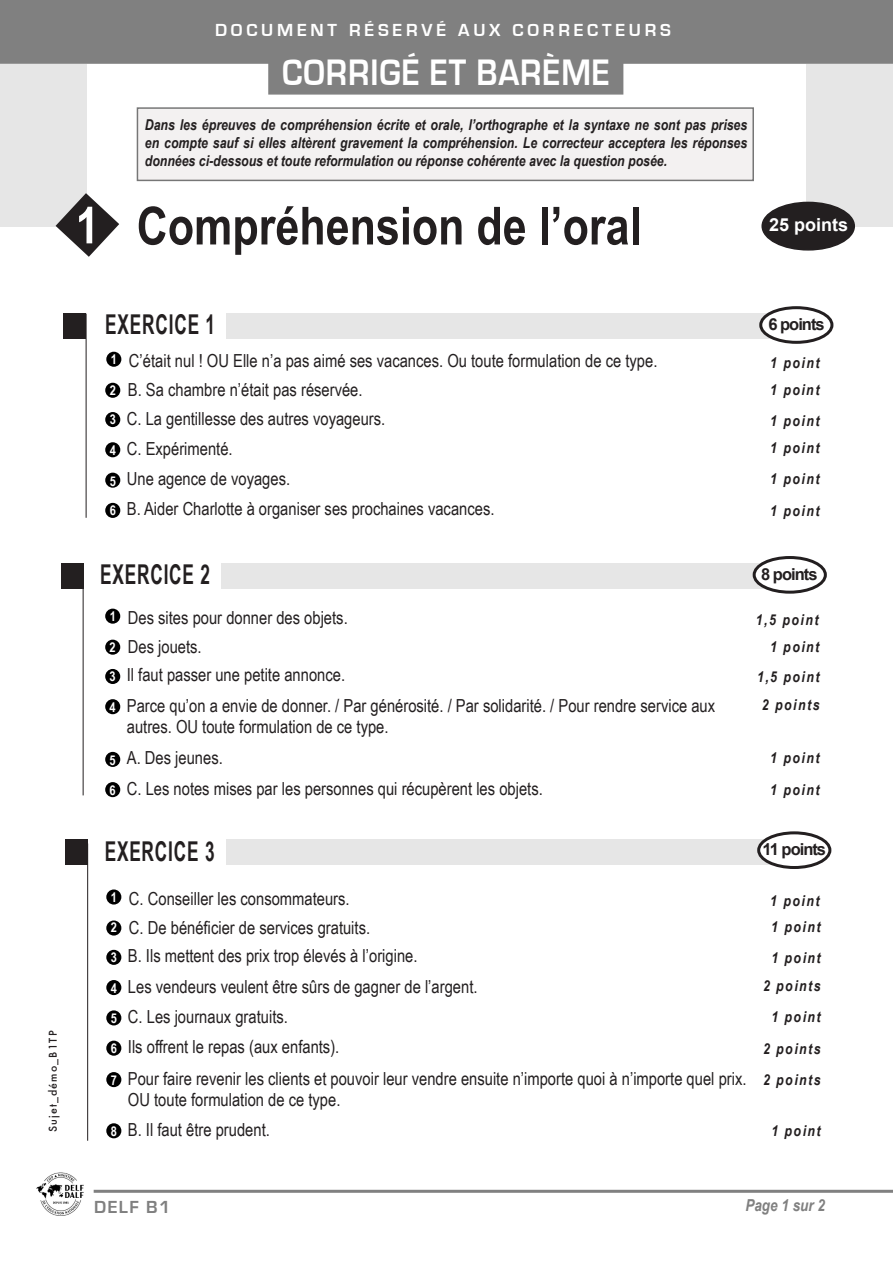
<style>
.page{position:relative;width:893px;height:1263px;background:#fff}
.page>*{position:absolute;margin:0;border:0;box-sizing:border-box;transform-origin:0 0}
.t1{font:700 52.5px "Arial Narrow";color:#231f20}
.t2{font:700 51px "Arial Narrow";color:#fff}
.t3{font:700 37.95px "Eurostile";letter-spacing:.03em;color:#fff;scale:.87 1}
.t4{font:700 27.3px "Arial Narrow";letter-spacing:.04em;color:#231f20;scale:.77 1}
.t5{font:18px/21.6px "Arial Narrow";color:#231f20}
.t6{font:700 18px "Eurostile";letter-spacing:.21em;color:#fff}
.t7{font:700 18px "Arial";color:#fff}
.t8{font:700 18px "Eurostile";letter-spacing:.08em;color:#808080}
.t9{font:700 16.5px "Arial";letter-spacing:-.06em;color:#231f20}
.t10{font:italic 700 16.5px "Arial Narrow";color:#808080}
.t11{font:italic 700 15px/18px "Arial Narrow";color:#231f20}
.t12{font:700 13.5px "Arial Narrow";color:#fff}
.t13{font:500 10.5px "Futura";letter-spacing:.11em;color:#231f20}
</style>
<div class="page">
<div style="left:0;top:0;width:893px;height:64px;background:#808080;border:2px solid #808080"></div>
<hr style="left:94px;top:1190px;width:799px;height:3px;background:#808080">
<img style="left:36px;top:1172px;width:48px;height:44px">
<div style="left:806px;top:64px;width:87px;height:162px;background:#e6e6e6"></div>
<div style="left:0;top:64px;width:86px;height:162px;background:#e6e6e6"></div>
<div style="left:762px;top:202px;width:92px;height:48px;background:#231f20;border-radius:50%"></div>
<div style="left:761px;top:202px;width:94px;height:49px;border:2px solid #231f20;border-radius:50%"></div>
<svg style="left:56px;top:193px;width:63px;height:64px"></svg>
<div style="left:268px;top:52px;width:355px;height:43px;background:#808080;border:2px solid #808080"></div>
<hr style="left:86px;top:314px;width:1px;height:204px;background:#231f20">
<div style="left:64px;top:314px;width:22px;height:25px;background:#231f20"></div>
<div style="left:227px;top:314px;width:564px;height:25px;background:#e6e6e6"></div>
<div style="left:761px;top:308px;width:71px;height:34px;background:#fff;border-radius:50%"></div>
<div style="left:759px;top:306px;width:74px;height:38px;border:3px solid #231f20;border-radius:50%"></div>
<div style="left:105px;top:473px;width:15px;height:15px;background:#000;border-radius:50%"></div>
<div style="left:106px;top:352px;width:15px;height:15px;background:#000;border-radius:50%"></div>
<div style="left:105px;top:442px;width:15px;height:15px;background:#000;border-radius:50%"></div>
<div style="left:105px;top:412px;width:15px;height:15px;background:#000;border-radius:50%"></div>
<div style="left:105px;top:383px;width:15px;height:15px;background:#000;border-radius:50%"></div>
<div style="left:137px;top:107px;width:617px;height:74px;background:#f3f1f1"></div>
<div style="left:105px;top:503px;width:15px;height:15px;background:#000;border-radius:50%"></div>
<hr style="left:83px;top:564px;width:1px;height:231px;background:#231f20">
<div style="left:61px;top:564px;width:22px;height:25px;background:#231f20"></div>
<div style="left:221px;top:564px;width:565px;height:25px;background:#e6e6e6"></div>
<div style="left:754px;top:557px;width:71px;height:35px;background:#fff;border-radius:50%"></div>
<div style="left:753px;top:556px;width:74px;height:38px;border:3px solid #231f20;border-radius:50%"></div>
<div style="left:105px;top:752px;width:15px;height:15px;background:#000;border-radius:50%"></div>
<div style="left:105px;top:609px;width:15px;height:15px;background:#000;border-radius:50%"></div>
<div style="left:105px;top:699px;width:15px;height:15px;background:#000;border-radius:50%"></div>
<div style="left:105px;top:669px;width:15px;height:15px;background:#000;border-radius:50%"></div>
<div style="left:105px;top:640px;width:15px;height:15px;background:#000;border-radius:50%"></div>
<div style="left:105px;top:782px;width:15px;height:15px;background:#000;border-radius:50%"></div>
<hr style="left:87px;top:843px;width:1px;height:298px;background:#231f20">
<div style="left:66px;top:839px;width:22px;height:25px;background:#231f20"></div>
<div style="left:226px;top:839px;width:564px;height:25px;background:#e6e6e6"></div>
<div style="left:759px;top:833px;width:71px;height:34px;background:#fff;border-radius:50%"></div>
<div style="left:757px;top:831px;width:74px;height:38px;border:3px solid #231f20;border-radius:50%"></div>
<div style="left:106px;top:1010px;width:15px;height:15px;background:#000;border-radius:50%"></div>
<div style="left:106px;top:889px;width:15px;height:15px;background:#000;border-radius:50%"></div>
<div style="left:106px;top:980px;width:15px;height:15px;background:#000;border-radius:50%"></div>
<div style="left:106px;top:950px;width:15px;height:15px;background:#000;border-radius:50%"></div>
<div style="left:106px;top:920px;width:15px;height:15px;background:#000;border-radius:50%"></div>
<div style="left:106px;top:1041px;width:15px;height:15px;background:#000;border-radius:50%"></div>
<div style="left:106px;top:1072px;width:15px;height:15px;background:#000;border-radius:50%"></div>
<div style="left:106px;top:1123px;width:15px;height:15px;background:#000;border-radius:50%"></div>
<p class="t2" style="left:76px;top:187px;width:25px">1</p>
<p class="t6" style="left:215px;top:20px;width:457px">DOCUMENT RÉSERVÉ AUX CORRECTEURS</p>
<p class="t3" style="left:282px;top:52px;width:378px">CORRIGÉ ET BARÈME</p>
<p class="t11" style="left:145px;top:115px;width:604px">Dans les épreuves de compréhension écrite et orale, l’orthographe et la syntaxe ne sont pas prises en compte sauf si elles altèrent gravement la compréhension. Le correcteur acceptera les réponses</p>
<p class="t11" style="left:145px;top:151px;width:524px">données ci-dessous et toute reformulation ou réponse cohérente avec la question posée.</p>
<p class="t1" style="left:137px;top:186px;width:506px">Compréhension de l’oral</p>
<p class="t7" style="left:769px;top:213px;width:81px">25 points</p>
<p class="t13" style="left:46px;top:1132px;width:103px;rotate:-90deg">Sujet_démo_B1TP</p>
<p class="t4" style="left:105px;top:304px;width:144px">EXERCICE 1</p>
<p class="t9" style="left:768px;top:313px;width:58px">6 points</p>
<p class="t12" style="left:111px;top:349px;width:8px">1</p>
<p class="t5" style="left:129px;top:349px;width:530px">C’était nul ! OU Elle n’a pas aimé ses vacances. Ou toute formulation de ce type.</p>
<p class="t11" style="left:770px;top:353px;width:51px">1 point</p>
<p class="t12" style="left:110px;top:380px;width:8px">2</p>
<p class="t5" style="left:128px;top:378px;width:236px">B. Sa chambre n’était pas réservée.</p>
<p class="t11" style="left:770px;top:380px;width:51px">1 point</p>
<p class="t12" style="left:110px;top:409px;width:8px">3</p>
<p class="t5" style="left:127px;top:407px;width:260px">C. La gentillesse des autres voyageurs.</p>
<p class="t11" style="left:770px;top:410px;width:51px">1 point</p>
<p class="t12" style="left:110px;top:440px;width:8px">4</p>
<p class="t5" style="left:127px;top:437px;width:107px">C. Expérimenté.</p>
<p class="t11" style="left:770px;top:438px;width:51px">1 point</p>
<p class="t12" style="left:110px;top:471px;width:8px">5</p>
<p class="t5" style="left:127px;top:467px;width:165px">Une agence de voyages.</p>
<p class="t11" style="left:770px;top:469px;width:51px">1 point</p>
<p class="t12" style="left:110px;top:500px;width:8px">6</p>
<p class="t5" style="left:127px;top:497px;width:369px">B. Aider Charlotte à organiser ses prochaines vacances.</p>
<p class="t11" style="left:770px;top:501px;width:51px">1 point</p>
<p class="t4" style="left:100px;top:554px;width:144px">EXERCICE 2</p>
<p class="t9" style="left:761px;top:563px;width:58px">8 points</p>
<p class="t12" style="left:110px;top:606px;width:8px">1</p>
<p class="t5" style="left:128px;top:606px;width:221px">Des sites pour donner des objets.</p>
<p class="t11" style="left:756px;top:610px;width:64px">1,5 point</p>
<p class="t12" style="left:110px;top:637px;width:8px">2</p>
<p class="t5" style="left:128px;top:635px;width:75px">Des jouets.</p>
<p class="t11" style="left:770px;top:637px;width:51px">1 point</p>
<p class="t12" style="left:110px;top:666px;width:8px">3</p>
<p class="t5" style="left:127px;top:664px;width:220px">Il faut passer une petite annonce.</p>
<p class="t11" style="left:757px;top:667px;width:64px">1,5 point</p>
<p class="t12" style="left:110px;top:697px;width:8px">4</p>
<p class="t5" style="left:127px;top:694px;width:590px">Parce qu’on a envie de donner. / Par générosité. / Par solidarité. / Pour rendre service aux autres. OU toute formulation de ce type.</p>
<p class="t11" style="left:762px;top:695px;width:59px">2 points</p>
<p class="t12" style="left:110px;top:750px;width:8px">5</p>
<p class="t5" style="left:127px;top:746px;width:97px">A. Des jeunes.</p>
<p class="t11" style="left:770px;top:748px;width:51px">1 point</p>
<p class="t12" style="left:110px;top:780px;width:8px">6</p>
<p class="t5" style="left:127px;top:777px;width:417px">C. Les notes mises par les personnes qui récupèrent les objets.</p>
<p class="t11" style="left:770px;top:780px;width:51px">1 point</p>
<p class="t4" style="left:105px;top:830px;width:144px">EXERCICE 3</p>
<p class="t9" style="left:762px;top:839px;width:65px">11 points</p>
<p class="t12" style="left:111px;top:887px;width:8px">1</p>
<p class="t5" style="left:129px;top:887px;width:222px">C. Conseiller les consommateurs.</p>
<p class="t11" style="left:770px;top:891px;width:51px">1 point</p>
<p class="t12" style="left:111px;top:917px;width:8px">2</p>
<p class="t5" style="left:129px;top:916px;width:243px">C. De bénéficier de services gratuits.</p>
<p class="t11" style="left:771px;top:917px;width:51px">1 point</p>
<p class="t12" style="left:111px;top:947px;width:8px">3</p>
<p class="t5" style="left:128px;top:944px;width:291px">B. Ils mettent des prix trop élevés à l’origine.</p>
<p class="t11" style="left:771px;top:948px;width:51px">1 point</p>
<p class="t12" style="left:111px;top:978px;width:8px">4</p>
<p class="t5" style="left:128px;top:975px;width:351px">Les vendeurs veulent être sûrs de gagner de l’argent.</p>
<p class="t11" style="left:763px;top:976px;width:59px">2 points</p>
<p class="t12" style="left:111px;top:1008px;width:8px">5</p>
<p class="t5" style="left:128px;top:1005px;width:161px">C. Les journaux gratuits.</p>
<p class="t11" style="left:771px;top:1007px;width:51px">1 point</p>
<p class="t12" style="left:111px;top:1038px;width:8px">6</p>
<p class="t5" style="left:128px;top:1035px;width:213px">Ils offrent le repas (aux enfants).</p>
<p class="t11" style="left:763px;top:1039px;width:59px">2 points</p>
<p class="t12" style="left:111px;top:1070px;width:8px">7</p>
<p class="t5" style="left:128px;top:1067px;width:620px">Pour faire revenir les clients et pouvoir leur vendre ensuite n’importe quoi à n’importe quel prix.<br>OU toute formulation de ce type.</p>
<p class="t11" style="left:763px;top:1070px;width:59px">2 points</p>
<p class="t12" style="left:111px;top:1121px;width:8px">8</p>
<p class="t5" style="left:128px;top:1118px;width:143px">B. Il faut être prudent.</p>
<p class="t11" style="left:771px;top:1121px;width:51px">1 point</p>
<p class="t8" style="left:94px;top:1197px;width:78px">DELF B1</p>
<p class="t10" style="left:745px;top:1192px;width:81px">Page 1 sur 2</p>
</div>
